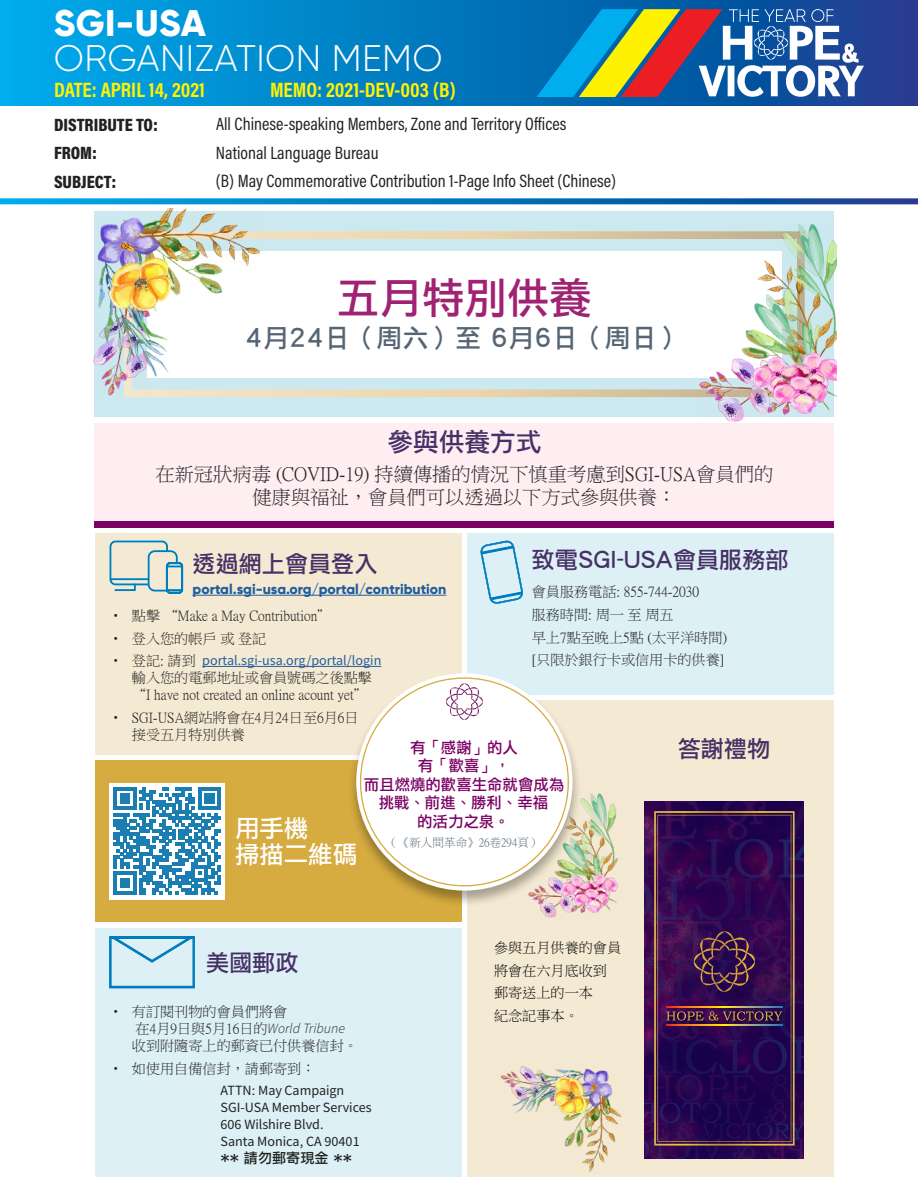
<style>
.page{position:relative;width:918px;height:1188px;background:#fff}
.page>*{position:absolute;margin:0;border:0;box-sizing:border-box;transform-origin:0 0}
.t1{font:42.45px "Li Hei Pro";color:#a02273}
.t2{font:300 36.9px "Gilroy";letter-spacing:.01em;color:#fff}
.t3{font:800 36.9px "Gilroy";letter-spacing:.005em;color:#fff}
.t4{font:25.65px "Li Hei Pro";letter-spacing:.025em;color:#566574}
.t5{font:25.65px "Li Hei Pro";color:#463066}
.t6{font:24.45px/26.4px "Li Hei Pro";color:#fff}
.t7{font:23.1px "Li Hei Pro";color:#463066}
.t8{font:700 21px "Acumin Pro Cond";color:#fff200}
.t9{font:19.2px/23.1px "P Ming Li U";color:#222;text-align:center}
.t10{font:18px/29.4px "Acumin Pro Cond";color:#222}
.t11{font:900 18px/28.3px "Acumin Pro Cond";color:#222}
.t12{font:15.45px/18.5px "Li Hei Pro";color:#7b0265;text-align:center}
.t13{font:14.1px/17px "P Ming Li U";color:#222}
.t14{font:14.1px/17px "Source Sans Variable";color:#222}
.t15{font:800 14.1px "Gilroy";color:#215e9e}
.t16{font:14.1px "Source Sans Variable";color:#215e9e}
.t17{font:14.1px/22.8px "P Ming Li U";color:#000}
.t18{font:14.1px "Li Hei Pro";color:#222}
.t19{font:11.55px "P Ming Li U";color:#566574}
.s1{font-family:"P Ming Li U";color:#222}
.s2{font-family:"Source Sans Pro";font-weight:300;font-style:italic}
</style>
<div class="page">
<svg style="left:0;top:0;width:918px;height:105px;background:#0381c6"></svg>
<svg style="left:0;top:198px;width:918px;height:6px;background:#137cbf"></svg>
<svg style="left:537px;top:9px;width:327px;height:88px;background:#658699"></svg>
<div style="left:95px;top:211px;width:739px;height:206px;background:#cde9f0"></div>
<div style="left:147px;top:251px;width:635px;height:127px;background:#fff"></div>
<div style="left:124px;top:231px;width:681px;height:166px;border:8px solid #fff"></div>
<img style="left:93px;top:209px;width:167px;height:201px">
<div style="left:95px;top:423px;width:739px;height:98px;background:#feedf1"></div>
<img style="left:670px;top:224px;width:166px;height:199px">
<div style="left:95px;top:533px;width:367px;height:222px;background:#f3e7ce"></div>
<hr style="left:202px;top:666px;width:179px;height:1px;background:#215e9e">
<div style="left:109px;top:540px;width:75px;height:54px;background:#f4e9d2"></div>
<div style="left:109px;top:540px;width:59px;height:45px;border:2px solid #007dbd;border-radius:5px"></div>
<svg style="left:113px;top:582px;width:24px;height:10px"></svg>
<hr style="left:110px;top:578px;width:57px;height:2px;background:#007dbe">
<div style="left:149px;top:551px;width:28px;height:40px;background:#f4e9d2;border-radius:6px"></div>
<div style="left:148px;top:550px;width:30px;height:42px;border:2px solid #007dbd;border-radius:6px"></div>
<svg style="left:165px;top:561px;width:18px;height:33px"></svg>
<div style="left:95px;top:928px;width:367px;height:249px;background:#ddf0f5"></div>
<svg style="left:109px;top:936px;width:86px;height:52px"></svg>
<div style="left:95px;top:760px;width:367px;height:162px;background:#d6ab40"></div>
<div style="left:109px;top:783px;width:116px;height:116px;background:#fff"></div>
<svg style="left:114px;top:787px;width:107px;height:108px"></svg>
<div style="left:467px;top:533px;width:367px;height:162px;background:#ddf0f5"></div>
<div style="left:467px;top:700px;width:367px;height:477px;background:#f3e7ce"></div>
<svg style="left:480px;top:541px;width:43px;height:63px"></svg>
<div style="left:95px;top:521px;width:739px;height:6px;background:#7b0265"></div>
<svg style="left:645px;top:801px;width:158px;height:358px;background:#36124f"></svg>
<svg style="left:667px;top:1024px;width:115px;height:1px"></svg>
<svg style="left:667px;top:1007px;width:115px;height:1px"></svg>
<img style="left:540px;top:793px;width:78px;height:125px">
<img style="left:500px;top:1066px;width:122px;height:106px">
<div style="left:347px;top:672px;width:235px;height:235px;background:#000;opacity:.31"></div>
<div style="left:356px;top:673px;width:217px;height:218px;background:#fff;border-radius:50%"></div>
<svg style="left:446px;top:683px;width:37px;height:37px"></svg>
<hr style="left:193px;top:595px;width:253px;height:1px;background:#215e9e">
<h2 class="t3" style="left:54px;top:-1px;width:153px">SGI-USA</h2>
<h2 class="t2" style="left:54px;top:36px;width:390px">ORGANIZATION MEMO</h2>
<h3 class="t8" style="left:54px;top:76px;width:152px">DATE: APRIL 14, 2021</h3>
<h3 class="t8" style="left:270px;top:76px;width:188px">MEMO: 2021-DEV-003 (B)</h3>
<p class="t11" style="left:54px;top:110px;width:106px">DISTRIBUTE TO:<br>FROM:<br>SUBJECT:</p>
<p class="t10" style="left:216px;top:109px;width:352px">All Chinese-speaking Members, Zone and Territory Offices<br>National Language Bureau</p>
<p class="t10" style="left:216px;top:166px;width:402px">(B) May Commemorative Contribution 1-Page Info Sheet (Chinese)</p>
<h1 class="t1" style="left:337px;top:276px;width:256px">五月特別供養</h1>
<h3 class="t4" style="left:246px;top:325px;width:439px">4月24日（周六）至 6月6日（周日）</h3>
<h3 class="t5" style="left:387px;top:429px;width:156px">參與供養方式</h3>
<h3 class="t9" style="left:155px;top:463px;width:619px">在新冠狀病毒 (COVID-19) 持續傳播的情況下慎重考慮到SGI-USA會員們的健康與福祉，會員們可以透過以下方式參與供養：</h3>
<h3 class="t7" style="left:532px;top:548px;width:258px">致電SGI-USA會員服務部</h3>
<p class="t13" style="left:532px;top:581px;width:197px;line-height:22.8px">會員服務電話: 855-744-2030<br>服務時間: 周一 至 周五<br>早上7點至晚上5點 (太平洋時間) [只限於銀行卡或信用卡的供養]</p>
<h3 class="t7" style="left:193px;top:552px;width:186px">透過網上會員登入</h3>
<p class="t15" style="left:193px;top:580px;width:255px">portal.sgi-usa.org/portal/contribution</p>
<p class="t13" style="left:109px;top:607px;width:224px">• 點擊 “Make a May Contribution”</p>
<p class="t13" style="left:109px;top:630px;width:159px">• 登入您的帳戶 或 登記</p>
<p class="t16" style="left:109px;top:652px;width:274px"><span class="s1">• 登記: 請到</span> portal.sgi-usa.org/portal/login</p>
<p class="t13" style="left:132px;top:670px;width:242px">輸入您的電郵地址或會員號碼之後點擊“I have not created an online acount yet”</p>
<p class="t13" style="left:132px;top:709px;width:228px;text-indent:-23px">• SGI-USA網站將會在4月24日至6月6日接受五月特別供養</p>
<h3 class="t7" style="left:678px;top:737px;width:94px">答謝禮物</h3>
<p class="t12" style="left:364px;top:738px;width:202px">有「感謝」的人<br>有「歡喜」，<br>而且燃燒的歡喜生命就會成為挑戰、前進、勝利、幸福<br>的活力之泉。</p>
<p class="t19" style="left:386px;top:837px;width:156px">（《新人間革命》26卷294頁）</p>
<h3 class="t6" style="left:235px;top:815px;width:124px">用手機<br>掃描二維碼</h3>
<h3 class="t7" style="left:206px;top:951px;width:94px">美國郵政</h3>
<p class="t13" style="left:132px;top:1003px;width:228px;text-indent:-23px">• 有訂閱刊物的會員們將會<br>在4月9日與5月16日的<span class="s2">World Tribune</span>收到附隨寄上的郵資已付供養信封。</p>
<p class="t13" style="left:109px;top:1060px;width:208px">• 如使用自備信封，請郵寄到：</p>
<p class="t14" style="left:221px;top:1082px;width:153px">ATTN: May Campaign<br>SGI-USA Member Services<br>606 Wilshire Blvd.<br>Santa Monica, CA 90401</p>
<p class="t18" style="left:221px;top:1151px;width:133px">** 請勿郵寄現金 **</p>
<p class="t17" style="left:494px;top:936px;width:129px">參與五月供養的會員將會在六月底收到郵寄送上的一本<br>紀念記事本。</p>
</div>
